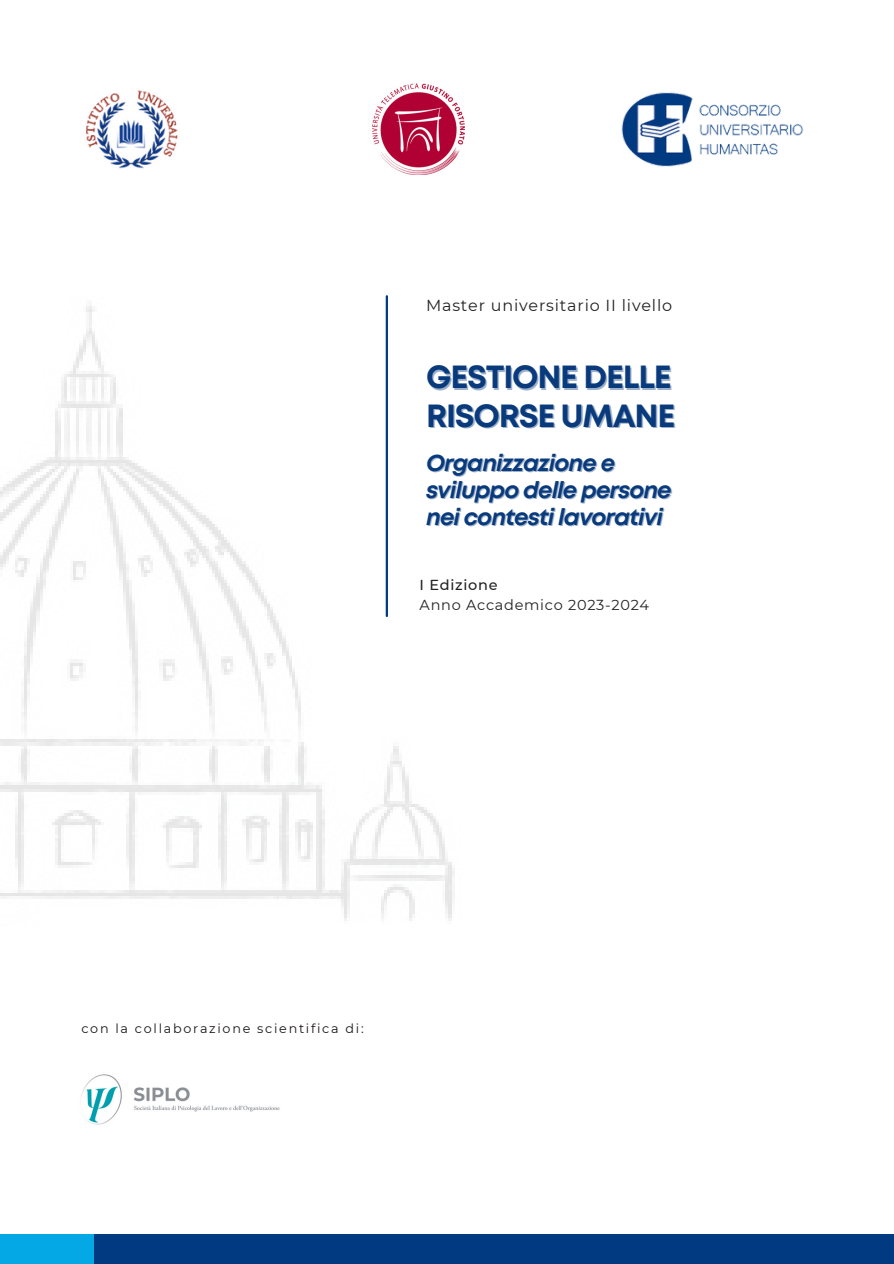
<style>
.page{position:relative;width:894px;height:1264px;background:#fff}
.page>*{position:absolute;margin:0;border:0;box-sizing:border-box;transform-origin:0 0}
.t1{font:700 32.1px/38.2px "Mont";letter-spacing:-.035em;color:#093a7c}
.t2{font:italic 700 23.1px/27px "Mont";letter-spacing:-.035em;color:#093a7c}
.t3{font:15.9px "Montserrat";letter-spacing:.05em;color:#222}
.t4{font:14.4px/20.2px "Montserrat";letter-spacing:.05em;color:#222}
.t5{font:12.75px "Montserrat";letter-spacing:.135em;color:#1b1718}
.s1{font-weight:500}
</style>
<div class="page">
<img style="left:621px;top:92px;width:182px;height:75px">
<img style="left:0;top:306px;width:455px;height:615px">
<div style="left:49px;top:1233px;width:844px;height:30px;background:#013a81"></div>
<div style="left:0;top:1233px;width:93px;height:30px;background:#04a8e5"></div>
<hr style="left:385px;top:296px;width:3px;height:320px;background:#013a81">
<img style="left:81px;top:1074px;width:199px;height:51px">
<img style="left:373px;top:84px;width:91px;height:91px">
<img style="left:86px;top:90px;width:92px;height:79px">
<h3 class="t3" style="left:426px;top:295px;width:247px">Master universitario II livello</h3>
<h1 class="t1" style="left:426px;top:360px;width:251px">GESTIONE DELLE<br>RISORSE UMANE</h1>
<p class="t2" style="left:426px;top:451px;width:190px">Organizzazione e</p>
<p class="t2" style="left:426px;top:478px;width:247px">sviluppo delle persone nei contesti lavorativi</p>
<h2 class="t4" style="left:419px;top:575px;width:231px"><span class="s1">I Edizione<br></span>Anno Accademico 2023-2024</h2>
<h3 class="t5" style="left:81px;top:1020px;width:284px">con la collaborazione scientifica di:</h3>
</div>
